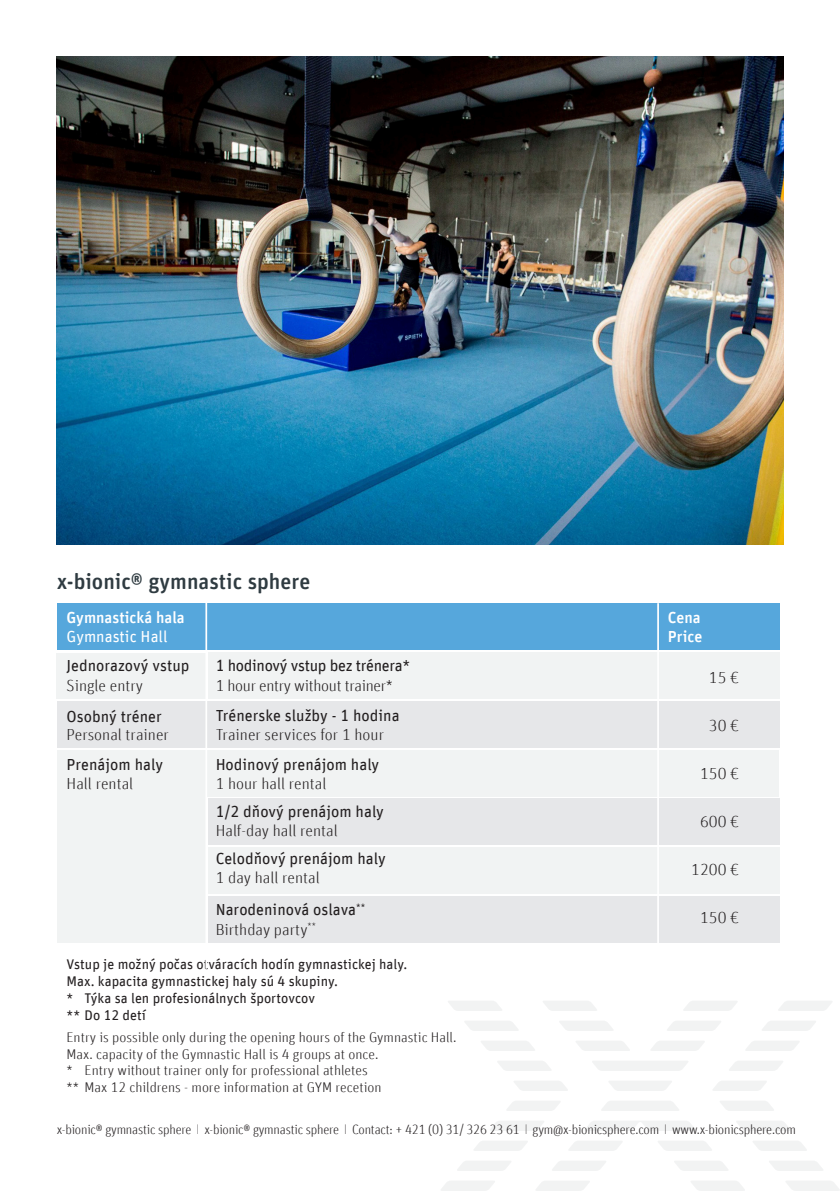
<style>
.page{position:relative;width:840px;height:1191px;background:#fff}
.page>*{position:absolute;margin:0;border:0;box-sizing:border-box;transform-origin:0 0}
.t1{font:500 22px "Unit Rounded OT";color:#2f3b41}
.t2{font:16px "Unit Offc Pro";color:#231f20}
.t3{font:300 16px "Unit Offc Pro";color:#231f20}
.t4{font:16px "Unit Offc Pro";letter-spacing:-.02em;color:#231f20}
.t5{font:300 16px "Unit Offc Pro";letter-spacing:-.02em;color:#231f20}
.t6{font:500 16px "Unit Offc Pro";color:#fff}
.t7{font:16px "Unit Offc Pro";color:#fff}
.t8{font:300 14px "Unit Offc Pro";color:#231f20}
.t9{font:14px "Unit Offc Pro";color:#231f20}
.t10{font:300 13.4px "Unit Offc Pro";letter-spacing:-.015em;color:#231f20;scale:.95 1}
.s1{font-family:"Swiss 721 AT Thin";font-weight:400}
</style>
<div class="page">
<svg style="left:490px;top:1121px;width:54px;height:10px"></svg>
<svg style="left:507px;top:1101px;width:53px;height:10px"></svg>
<svg style="left:753px;top:1141px;width:54px;height:10px"></svg>
<svg style="left:457px;top:1161px;width:54px;height:10px"></svg>
<svg style="left:736px;top:1121px;width:54px;height:10px"></svg>
<svg style="left:602px;top:1101px;width:77px;height:10px"></svg>
<svg style="left:658px;top:1141px;width:54px;height:10px"></svg>
<svg style="left:474px;top:1141px;width:54px;height:10px"></svg>
<svg style="left:769px;top:1161px;width:54px;height:10px"></svg>
<svg style="left:786px;top:1181px;width:53px;height:10px"></svg>
<svg style="left:465px;top:1021px;width:53px;height:10px"></svg>
<svg style="left:514px;top:1081px;width:54px;height:10px"></svg>
<svg style="left:448px;top:1001px;width:54px;height:10px"></svg>
<svg style="left:585px;top:1121px;width:110px;height:10px"></svg>
<svg style="left:497px;top:1061px;width:54px;height:10px"></svg>
<svg style="left:481px;top:1041px;width:54px;height:10px"></svg>
<svg style="left:674px;top:1161px;width:54px;height:10px"></svg>
<svg style="left:592px;top:1061px;width:96px;height:10px"></svg>
<svg style="left:746px;top:1041px;width:53px;height:10px"></svg>
<svg style="left:667px;top:1021px;width:54px;height:10px"></svg>
<svg style="left:576px;top:1041px;width:54px;height:10px"></svg>
<svg style="left:543px;top:1001px;width:54px;height:10px"></svg>
<svg style="left:559px;top:1021px;width:54px;height:10px"></svg>
<svg style="left:684px;top:1001px;width:53px;height:10px"></svg>
<svg style="left:779px;top:1001px;width:53px;height:10px"></svg>
<svg style="left:762px;top:1021px;width:54px;height:10px"></svg>
<svg style="left:651px;top:1041px;width:54px;height:10px"></svg>
<svg style="left:569px;top:1141px;width:53px;height:10px"></svg>
<svg style="left:609px;top:1081px;width:63px;height:10px"></svg>
<svg style="left:536px;top:1181px;width:54px;height:10px"></svg>
<svg style="left:713px;top:1081px;width:54px;height:10px"></svg>
<svg style="left:720px;top:1101px;width:54px;height:10px"></svg>
<svg style="left:729px;top:1061px;width:54px;height:10px"></svg>
<svg style="left:552px;top:1161px;width:54px;height:10px"></svg>
<svg style="left:441px;top:1181px;width:54px;height:10px"></svg>
<svg style="left:691px;top:1181px;width:54px;height:10px"></svg>
<div style="left:206px;top:750px;width:572px;height:46px;background:#f1f3f3"></div>
<div style="left:208px;top:847px;width:570px;height:47px;background:#f1f3f3"></div>
<div style="left:208px;top:896px;width:570px;height:46px;background:#e6e7e9"></div>
<div style="left:57px;top:603px;width:721px;height:46px;background:#56a7dc"></div>
<div style="left:57px;top:653px;width:150px;height:45px;background:#f1f3f3"></div>
<div style="left:208px;top:652px;width:570px;height:46px;background:#f1f3f3"></div>
<div style="left:57px;top:701px;width:721px;height:46px;background:#e6e7e9"></div>
<div style="left:57px;top:750px;width:149px;height:192px;background:#f1f3f3"></div>
<div style="left:208px;top:798px;width:570px;height:47px;background:#e6e7e9"></div>
<hr style="left:205px;top:600px;width:2px;height:368px;background:#fff">
<hr style="left:657px;top:603px;width:1px;height:342px;background:#fff">
<img style="left:57px;top:57px;width:725px;height:487px">
<p class="t1" style="left:57px;top:568px;width:255px">x-bionic® gymnastic sphere</p>
<p class="t6" style="left:67px;top:606px;width:120px">Gymnastická hala</p>
<p class="t7" style="left:67px;top:625px;width:102px">Gymnastic Hall</p>
<p class="t2" style="left:67px;top:654px;width:124px">Jednorazový vstup</p>
<p class="t3" style="left:67px;top:674px;width:78px">Single entry</p>
<p class="t2" style="left:67px;top:705px;width:97px">Osobný tréner</p>
<p class="t3" style="left:67px;top:724px;width:104px">Personal trainer</p>
<p class="t2" style="left:67px;top:753px;width:98px">Prenájom haly</p>
<p class="t3" style="left:67px;top:773px;width:68px">Hall rental</p>
<p class="t4" style="left:215px;top:654px;width:196px">1 hodinový vstup bez trénera*</p>
<p class="t5" style="left:215px;top:674px;width:179px">1 hour entry without trainer*</p>
<p class="t2" style="left:215px;top:704px;width:185px">Trénerske služby - 1 hodina</p>
<p class="t3" style="left:215px;top:724px;width:170px">Trainer services for 1 hour</p>
<p class="t2" style="left:215px;top:753px;width:165px">Hodinový prenájom haly</p>
<p class="t3" style="left:215px;top:773px;width:112px">1 hour hall rental</p>
<p class="t2" style="left:215px;top:800px;width:170px">1/2 dňový prenájom haly</p>
<p class="t3" style="left:215px;top:820px;width:124px">Half-day hall rental</p>
<p class="t2" style="left:215px;top:847px;width:171px">Celodňový prenájom haly</p>
<p class="t3" style="left:215px;top:867px;width:106px">1 day hall rental</p>
<p class="t2" style="left:215px;top:898px;width:151px">Narodeninová oslava<sup>**</sup></p>
<p class="t3" style="left:215px;top:918px;width:102px">Birthday party<sup>**</sup></p>
<p class="t9" style="left:67px;top:954px;width:342px">Vstup je možný počas otváracích hodín gymnastickej haly.</p>
<p class="t9" style="left:67px;top:971px;width:273px">Max. kapacita gymnastickej haly sú 4 skupiny.</p>
<p class="t9" style="left:67px;top:988px;width:250px">* Týka sa len profesionálnych športovcov</p>
<p class="t9" style="left:67px;top:1005px;width:81px">** Do 12 detí</p>
<p class="t8" style="left:67px;top:1027px;width:391px">Entry is possible only during the opening hours of the Gymnastic Hall.</p>
<p class="t8" style="left:67px;top:1044px;width:313px">Max. capacity of the Gymnastic Hall is 4 groups at once.</p>
<p class="t8" style="left:67px;top:1061px;width:302px">* Entry without trainer only for professional athletes</p>
<p class="t8" style="left:67px;top:1078px;width:316px">** Max 12 childrens - more information at GYM recetion</p>
<p class="t6" style="left:667px;top:605px;width:34px">Cena</p>
<p class="t6" style="left:667px;top:625px;width:36px">Price</p>
<p class="t3" style="left:708px;top:667px;width:32px">15 €</p>
<p class="t3" style="left:708px;top:715px;width:32px">30 €</p>
<p class="t3" style="left:699px;top:763px;width:40px">150 €</p>
<p class="t3" style="left:699px;top:811px;width:40px">600 €</p>
<p class="t3" style="left:691px;top:859px;width:49px">1200 €</p>
<p class="t3" style="left:699px;top:907px;width:40px">150 €</p>
<p class="t10" style="left:57px;top:1120px;width:779px">x-bionic® gymnastic sphere <span class="s1">l</span> x-bionic® gymnastic sphere <span class="s1">l</span> Contact: + 421 (0) 31/ 326 23 61 <span class="s1">l</span> gym@x-bionicsphere.com <span class="s1">l</span> www.x-bionicsphere.com</p>
</div>
